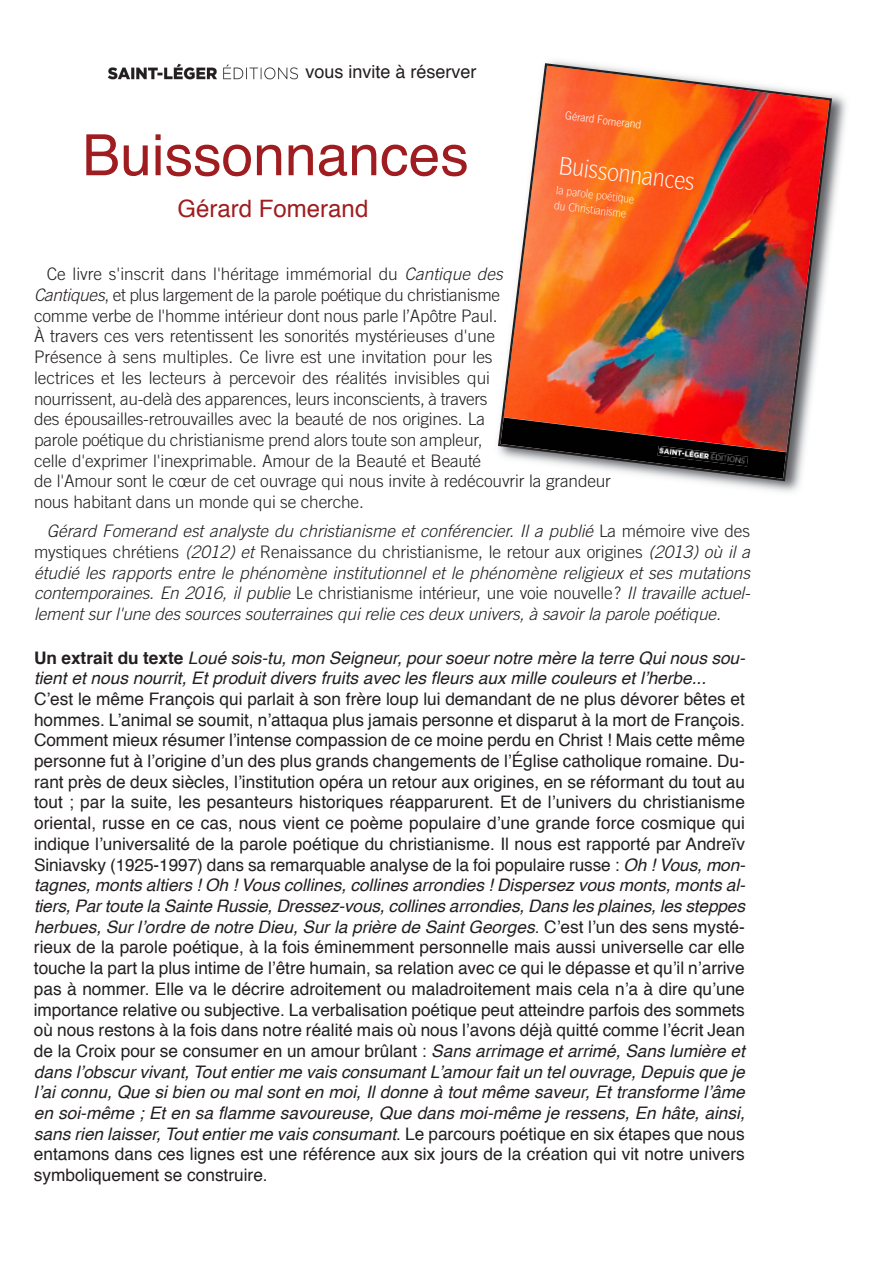
<style>
.page{position:relative;width:893px;height:1263px;background:#fff}
.page>*{position:absolute;margin:0;border:0;box-sizing:border-box;transform-origin:0 0}
.t1{font:57px "Helvetica";color:#9f1d20}
.t2{font:24px "Helvetica";color:#9f1d20}
.t3{font:24px "Symbol IT Cby BT";color:#fff;scale:.92 1}
.t4{font:18px "Helvetica";color:#231f20}
.t5{font:17.25px/20.7px "Helvetica";color:#231f20;text-align:justify}
.t6{font:300 17.25px/20.7px "Trade Gothic";letter-spacing:-.01em;color:#231f20}
.t7{font:italic 300 17.25px/20.7px "Trade Gothic";letter-spacing:-.005em;color:#231f20;text-align:justify}
.t8{font:italic 17.25px/20.7px "Helvetica";color:#231f20}
.t9{font:300 11.25px "Trade Gothic";color:#fff;scale:.92 1}
.t10{font:11.25px "Symbol IT Cby BT";color:#fff;scale:.92 1}
.s1{font-style:italic}
.s2{font-style:normal}
.s3{font-weight:700;font-style:normal}
</style>
<div class="page">
<img style="left:551px;top:61px;width:295px;height:431px">
<img style="left:498px;top:62px;width:335px;height:420px">
<img style="left:108px;top:63px;width:190px;height:17px">
<svg style="left:560px;top:157px;width:13px;height:18px"></svg>
<svg style="left:584px;top:159px;width:5px;height:18px"></svg>
<svg style="left:642px;top:171px;width:11px;height:15px"></svg>
<svg style="left:665px;top:174px;width:20px;height:15px"></svg>
<svg style="left:554px;top:186px;width:80px;height:32px"></svg>
<p class="t4" style="left:305px;top:64px;width:173px">vous invite à réserver</p>
<h1 class="t1" style="left:82px;top:131px;width:388px">Buissonnances</h1>
<h2 class="t2" style="left:178px;top:199px;width:192px">Gérard Fomerand</h2>
<p class="t9" style="left:566px;top:111px;width:84px;rotate:7deg">Gérard Fomerand</p>
<h2 class="t3" style="left:574px;top:158px;width:135px;rotate:7deg">◆ ▲▲□■■ ■ ▲</h2>
<p class="t10" style="left:581px;top:189px;width:55px;rotate:7deg">□● □ ▼❑◆</p>
<p class="t10" style="left:561px;top:201px;width:59px;rotate:7deg">◆ ▲▼ ■▲</p>
<p class="t6" style="left:34px;top:265px;width:578px;text-indent:13px">Ce livre s'inscrit dans l'héritage immémorial du <span class="s1">Cantique des<br>Cantiques</span>, et plus largement de la parole poétique du christianisme<br>comme verbe de l'homme intérieur dont nous parle l’Apôtre Paul.<br>À travers ces vers retentissent les sonorités mystérieuses d'une<br>Présence à sens multiples. Ce livre est une invitation pour les<br>lectrices et les lecteurs à percevoir des réalités invisibles qui<br>nourrissent, au-delà des apparences, leurs inconscients, à travers<br>des épousailles-retrouvailles avec la beauté de nos origines. La<br>parole poétique du christianisme prend alors toute son ampleur,<br>celle d'exprimer l'inexprimable. Amour de la Beauté et Beauté<br>de l'Amour sont le cœur de cet ouvrage qui nous invite à redécouvrir la grandeur nous habitant dans un monde qui se cherche.</p>
<p class="t7" style="left:34px;top:522px;width:717px;text-indent:13px">Gérard Fomerand est analyste du christianisme et conférencier. Il a publié <span class="s2">La mémoire vive des mystiques chrétiens</span> (2012) et <span class="s2">Renaissance du christianisme, le retour aux origines</span> (2013) où il a étudié les rapports entre le phénomène institutionnel et le phénomène religieux et ses mutations contemporaines. En 2016, il publie <span class="s2">Le christianisme intérieur, une voie nouvelle?</span> Il travaille actuel&shy;lement sur l'une des sources souterraines qui relie ces deux univers, à savoir la parole poétique.</p>
<p class="t8" style="left:34px;top:648px;width:711px"><span class="s3">Un extrait du texte</span> Loué sois-tu, mon Seigneur, pour soeur notre mère la terre Qui nous sou&shy;tient et nous nourrit, Et produit divers fruits avec les fleurs aux mille couleurs et l’herbe...</p>
<p class="t5" style="left:34px;top:690px;width:713px">C’est le même François qui parlait à son frère loup lui demandant de ne plus dévorer bêtes et hommes. L’animal se soumit, n’attaqua plus jamais personne et disparut à la mort de François.<br>Comment mieux résumer l’intense compassion de ce moine perdu en Christ ! Mais cette même personne fut à l’origine d’un des plus grands changements de l’Église catholique romaine. Du&shy;rant près de deux siècles, l’institution opéra un retour aux origines, en se réformant du tout au tout ; par la suite, les pesanteurs historiques réapparurent. Et de l’univers du christianisme oriental, russe en ce cas, nous vient ce poème populaire d’une grande force cosmique qui indique l’universalité de la parole poétique du christianisme. Il nous est rapporté par Andreïv Siniavsky (1925-1997) dans sa remarquable analyse de la foi populaire russe : <span class="s1">Oh ! Vous, mon&shy;tagnes, monts altiers ! Oh ! Vous collines, collines arrondies ! Dispersez vous monts, monts al&shy;tiers, Par toute la Sainte Russie, Dressez-vous, collines arrondies, Dans les plaines, les steppes herbues, Sur l’ordre de notre Dieu, Sur la prière de Saint Georges</span>. C’est l’un des sens mysté&shy;rieux de la parole poétique, à la fois éminemment personnelle mais aussi universelle car elle touche la part la plus intime de l’être humain, sa relation avec ce qui le dépasse et qu’il n’arrive pas à nommer. Elle va le décrire adroitement ou maladroitement mais cela n’a à dire qu’une importance relative ou subjective. La verbalisation poétique peut atteindre parfois des sommets où nous restons à la fois dans notre réalité mais où nous l’avons déjà quitté comme l’écrit Jean de la Croix pour se consumer en un amour brûlant : <span class="s1">Sans arrimage et arrimé, Sans lumière et dans l’obscur vivant, Tout entier me vais consumant L’amour fait un tel ouvrage, Depuis que je l’ai connu, Que si bien ou mal sont en moi, Il donne à tout même saveur, Et transforme l’âme en soi-même ; Et en sa flamme savoureuse, Que dans moi-même je ressens, En hâte, ainsi, sans rien laisser, Tout entier me vais consumant</span>. Le parcours poétique en six étapes que nous entamons dans ces lignes est une référence aux six jours de la création qui vit notre univers symboliquement se construire.</p>
</div>
